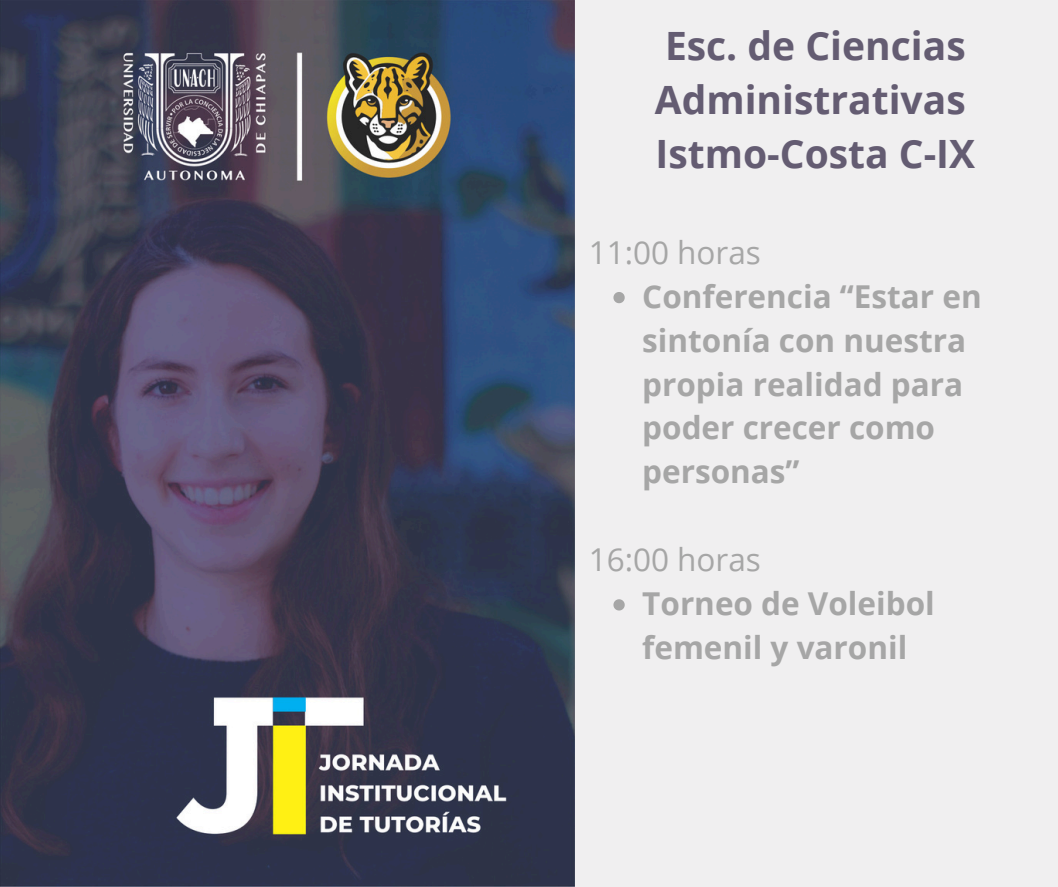
<style>
.page{position:relative;width:1058px;height:887px;background:#fff}
.page>*{position:absolute;margin:0;border:0;box-sizing:border-box;transform-origin:0 0}
.t1{font:700 39px/54px "Open Sans";color:#645c72}
.t2{font:700 31.5px/43.8px "Open Sans";color:#a6a6a6}
.t3{font:31.5px "Open Sans";color:#a6a6a6}
</style>
<div class="page">
<div style="left:0;top:0;width:1058px;height:886px;background:#f0eff0"></div>
<img style="left:0;top:0;width:574px;height:886px">
<svg style="left:613px;top:292px;width:11px;height:11px"></svg>
<svg style="left:613px;top:599px;width:11px;height:11px"></svg>
<h1 class="t1" style="left:655px;top:18px;width:322px">Esc. de Ciencias<br>Administrativas<br>Istmo-Costa C-IX</h1>
<p class="t3" style="left:588px;top:230px;width:174px">11:00 horas</p>
<p class="t2" style="left:642px;top:273px;width:341px">Conferencia “Estar en sintonía con nuestra propia realidad para poder crecer como personas”</p>
<p class="t3" style="left:588px;top:537px;width:174px">16:00 horas</p>
<p class="t2" style="left:642px;top:581px;width:294px">Torneo de Voleibol femenil y varonil</p>
</div>
